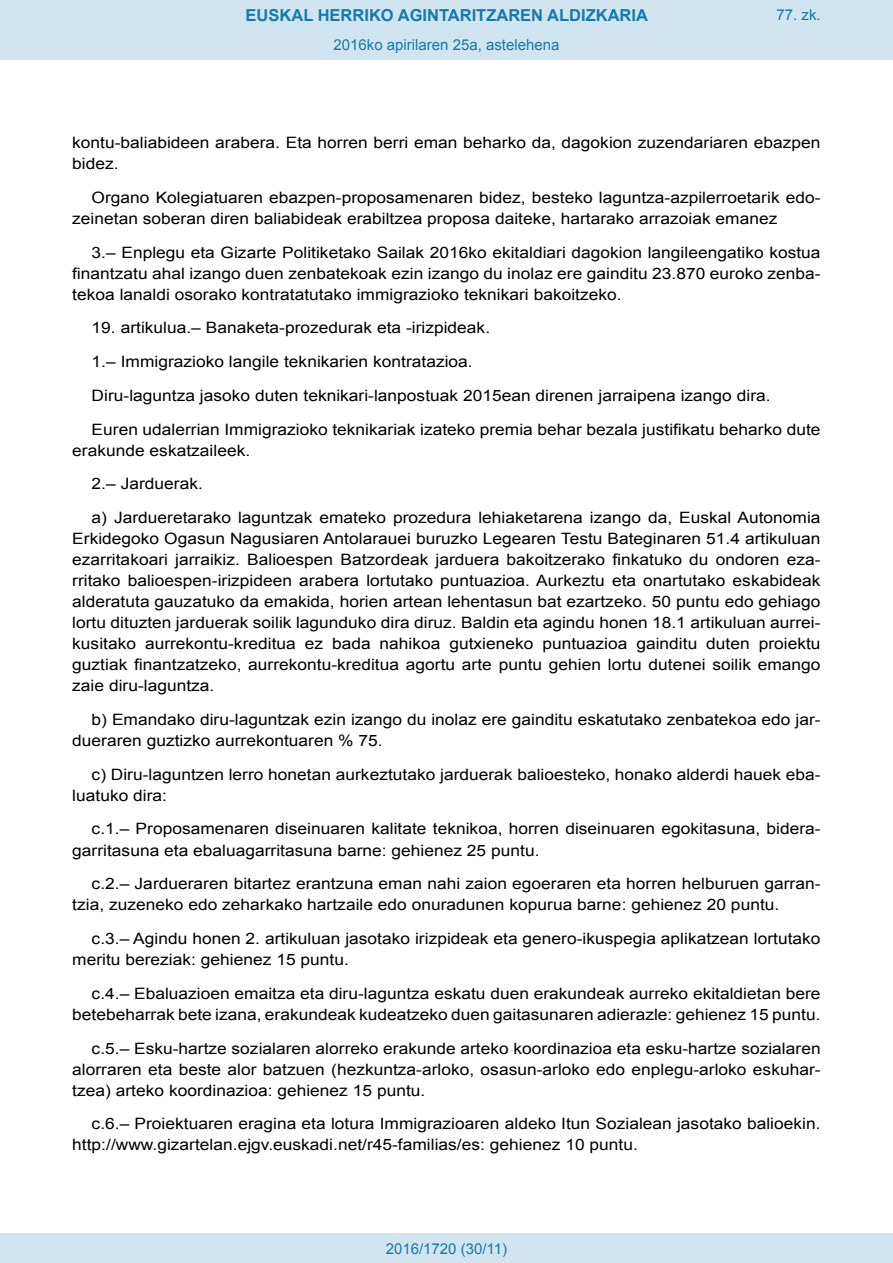
<style>
.page{position:relative;width:893px;height:1263px;background:#fff}
.page>*{position:absolute;margin:0;border:0;box-sizing:border-box;transform-origin:0 0}
.t1{font:700 16.5px "Arial";color:#1879ad}
.BOPVDetalle{font:15.6px/21px "Arial";color:#000;scale:1.11 1}
.Paginacion_Centro{font:15px "Arial";color:#1879ad}
</style>
<div class="page">
<div style="left:0;top:0;width:893px;height:60px;background:#d0e5f0"></div>
<div style="left:0;top:1233px;width:893px;height:30px;background:#d0e5f0"></div>
<p class="t1" style="left:246px;top:4px;width:404px">EUSKAL HERRIKO AGINTARITZAREN ALDIZKARIA</p>
<p class="Paginacion_Centro" style="left:333px;top:35px;width:227px">2016ko apirilaren 25a, astelehena</p>
<p class="Paginacion_Centro" style="left:776px;top:5px;width:46px">77. zk.</p>
<p class="BOPVDetalle" style="left:72px;top:132px;width:675px">kontu-baliabideen arabera. Eta horren berri eman beharko da, dagokion zuzendariaren ebazpen bidez.</p>
<p class="BOPVDetalle" style="left:72px;top:187px;width:676px;text-indent:19px">Organo Kolegiatuaren ebazpen-proposamenaren bidez, besteko laguntza-azpilerroetarik edo&shy;zeinetan soberan diren baliabideak erabiltzea proposa daiteke, hartarako arrazoiak emanez</p>
<p class="BOPVDetalle" style="left:72px;top:242px;width:676px;text-align:justify;text-indent:19px">3.– Enplegu eta Gizarte Politiketako Sailak 2016ko ekitaldiari dagokion langileengatiko kostua finantzatu ahal izango duen zenbatekoak ezin izango du inolaz ere gainditu 23.870 euroko zenba&shy;tekoa lanaldi osorako kontratatutako immigrazioko teknikari bakoitzeko.</p>
<p class="BOPVDetalle" style="left:92px;top:318px;width:361px">19. artikulua.– Banaketa-prozedurak eta -irizpideak.</p>
<p class="BOPVDetalle" style="left:92px;top:351px;width:345px">1.– Immigrazioko langile teknikarien kontratazioa.</p>
<p class="BOPVDetalle" style="left:92px;top:385px;width:613px">Diru-laguntza jasoko duten teknikari-lanpostuak 2015ean direnen jarraipena izango dira.</p>
<p class="BOPVDetalle" style="left:72px;top:419px;width:676px;text-indent:19px">Euren udalerrian Immigrazioko teknikariak izateko premia behar bezala justifikatu beharko dute erakunde eskatzaileek.</p>
<p class="BOPVDetalle" style="left:92px;top:474px;width:102px">2.– Jarduerak.</p>
<p class="BOPVDetalle" style="left:72px;top:507px;width:676px;text-align:justify;text-indent:19px">a) Jardueretarako laguntzak emateko prozedura lehiaketarena izango da, Euskal Autonomia Erkidegoko Ogasun Nagusiaren Antolarauei buruzko Legearen Testu Bateginaren 51.4 artikuluan ezarritakoari jarraikiz. Balioespen Batzordeak jarduera bakoitzerako finkatuko du ondoren eza&shy;rritako balioespen-irizpideen arabera lortutako puntuazioa. Aurkeztu eta onartutako eskabideak alderatuta gauzatuko da emakida, horien artean lehentasun bat ezartzeko. 50 puntu edo gehiago lortu dituzten jarduerak soilik lagunduko dira diruz. Baldin eta agindu honen 18.1 artikuluan aurrei&shy;kusitako aurrekontu-kreditua ez bada nahikoa gutxieneko puntuazioa gainditu duten proiektu guztiak finantzatzeko, aurrekontu-kreditua agortu arte puntu gehien lortu dutenei soilik emango zaie diru-laguntza.</p>
<p class="BOPVDetalle" style="left:72px;top:709px;width:676px;text-indent:19px">b) Emandako diru-laguntzak ezin izango du inolaz ere gainditu eskatutako zenbatekoa edo jar&shy;dueraren guztizko aurrekontuaren % 75.</p>
<p class="BOPVDetalle" style="left:72px;top:764px;width:676px;text-indent:19px">c) Diru-laguntzen lerro honetan aurkeztutako jarduerak balioesteko, honako alderdi hauek eba&shy;luatuko dira:</p>
<p class="BOPVDetalle" style="left:72px;top:819px;width:676px;text-indent:19px">c.1.– Proposamenaren diseinuaren kalitate teknikoa, horren diseinuaren egokitasuna, bidera&shy;garritasuna eta ebaluagarritasuna barne: gehienez 25 puntu.</p>
<p class="BOPVDetalle" style="left:72px;top:873px;width:676px;text-indent:19px">c.2.– Jardueraren bitartez erantzuna eman nahi zaion egoeraren eta horren helburuen garran&shy;tzia, zuzeneko edo zeharkako hartzaile edo onuradunen kopurua barne: gehienez 20 puntu.</p>
<p class="BOPVDetalle" style="left:72px;top:928px;width:676px;text-indent:19px">c.3.– Agindu honen 2. artikuluan jasotako irizpideak eta genero-ikuspegia aplikatzean lortutako meritu bereziak: gehienez 15 puntu.</p>
<p class="BOPVDetalle" style="left:72px;top:983px;width:676px;text-align:right">c.4.– Ebaluazioen emaitza eta diru-laguntza eskatu duen erakundeak aurreko ekitaldietan bere betebeharrak bete izana, erakundeak kudeatzeko duen gaitasunaren adierazle: gehienez 15 puntu.</p>
<p class="BOPVDetalle" style="left:72px;top:1038px;width:676px;text-align:justify;text-indent:19px">c.5.– Esku-hartze sozialaren alorreko erakunde arteko koordinazioa eta esku-hartze sozialaren alorraren eta beste alor batzuen (hezkuntza-arloko, osasun-arloko edo enplegu-arloko eskuhar&shy;tzea) arteko koordinazioa: gehienez 15 puntu.</p>
<p class="BOPVDetalle" style="left:72px;top:1113px;width:676px;text-indent:19px">c.6.– Proiektuaren eragina eta lotura Immigrazioaren aldeko Itun Sozialean jasotako balioekin. http://www.gizartelan.ejgv.euskadi.net/r45-familias/es: gehienez 10 puntu.</p>
<p class="Paginacion_Centro" style="left:386px;top:1238px;width:123px">2016/1720 (30/11)</p>
</div>
